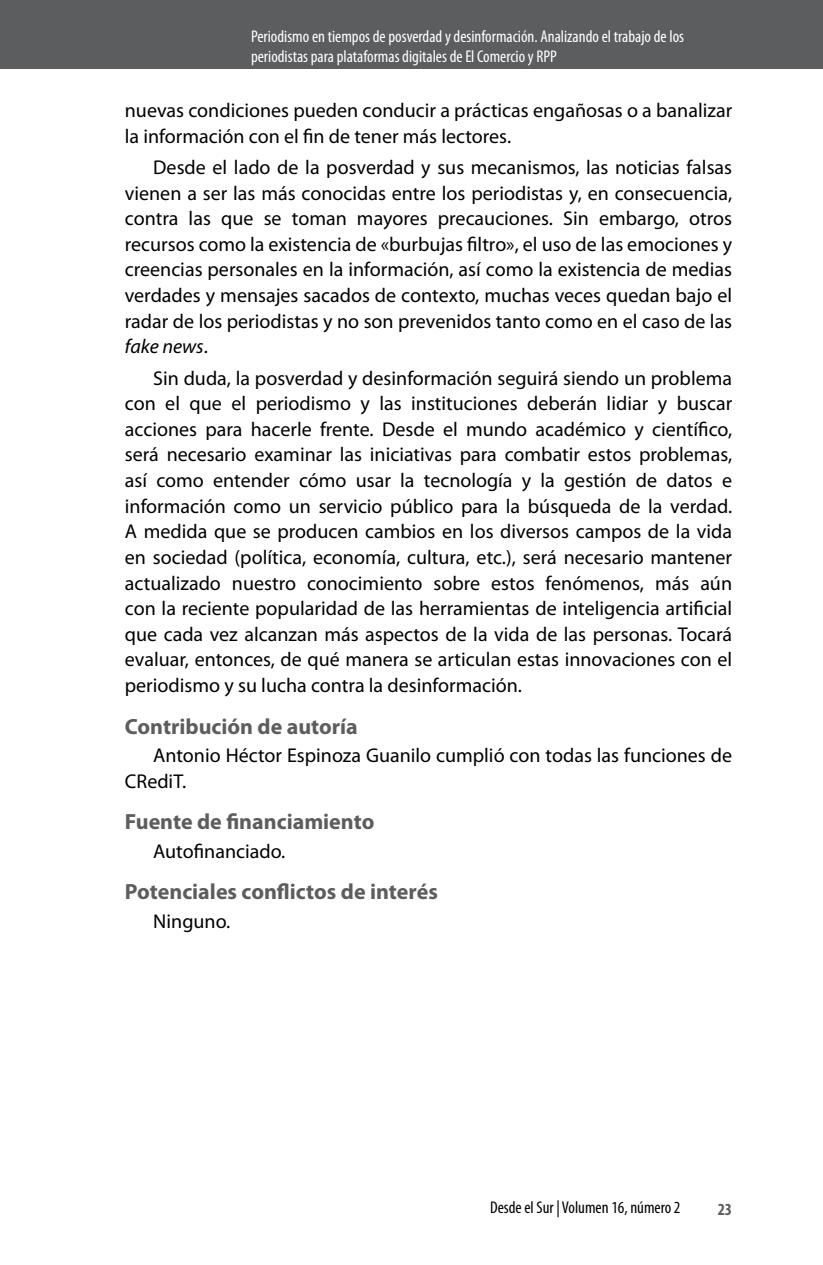
<style>
.page{position:relative;width:823px;height:1265px;background:#fff}
.page>*{position:absolute;margin:0;border:0;box-sizing:border-box;transform-origin:0 0}
.t1{font:700 22px "Myriad Pro";color:#5c5d5f}
.t2{font:20px/25.6px "Myriad Pro";color:#000}
.t3{font:condensed 17px/20px "Myriad Pro";color:#fff}
.t4{font:condensed 17px "Myriad Pro";color:#000}
.t5{font:700 condensed 17px "Myriad Pro";color:#5c5d5f}
.s1{font-style:italic}
</style>
<div class="page">
<div style="left:0;top:0;width:822px;height:68px;background:#5c5d5f"></div>
<p class="t3" style="left:251px;top:26px;width:434px">Periodismo en tiempos de posverdad y desinformación. Analizando el trabajo de los periodistas para plataformas digitales de El Comercio y RPP</p>
<p class="t2" style="left:125px;top:97px;width:608px">nuevas condiciones pueden conducir a prácticas engañosas o a banalizar la información con el fin de tener más lectores.</p>
<p class="t2" style="left:125px;top:154px;width:608px;text-align:justify;text-indent:28px">Desde el lado de la posverdad y sus mecanismos, las noticias falsas vienen a ser las más conocidas entre los periodistas y, en consecuencia, contra las que se toman mayores precauciones. Sin embargo, otros recursos como la existencia de «burbujas filtro», el uso de las emociones y creencias personales en la información, así como la existencia de medias verdades y mensajes sacados de contexto, muchas veces quedan bajo el radar de los periodistas y no son prevenidos tanto como en el caso de las <span class="s1">fake news</span>.</p>
<p class="t2" style="left:125px;top:365px;width:608px;text-align:justify;text-indent:28px">Sin duda, la posverdad y desinformación seguirá siendo un problema con el que el periodismo y las instituciones deberán lidiar y buscar acciones para hacerle frente. Desde el mundo académico y científico, será necesario examinar las iniciativas para combatir estos problemas, así como entender cómo usar la tecnología y la gestión de datos e información como un servicio público para la búsqueda de la verdad.<br>A medida que se producen cambios en los diversos campos de la vida en sociedad (política, economía, cultura, etc.), será necesario mantener actualizado nuestro conocimiento sobre estos fenómenos, más aún con la reciente popularidad de las herramientas de inteligencia artificial que cada vez alcanzan más aspectos de la vida de las personas. Tocará evaluar, entonces, de qué manera se articulan estas innovaciones con el periodismo y su lucha contra la desinformación.</p>
<p class="t1" style="left:125px;top:711px;width:234px">Contribución de autoría</p>
<p class="t2" style="left:125px;top:742px;width:608px;text-indent:28px">Antonio Héctor Espinoza Guanilo cumplió con todas las funciones de<br>CRediT.</p>
<p class="t1" style="left:125px;top:807px;width:251px">Fuente de financiamiento</p>
<p class="t2" style="left:153px;top:837px;width:133px">Autofinanciado.</p>
<p class="t1" style="left:125px;top:877px;width:314px">Potenciales conflictos de interés</p>
<p class="t2" style="left:153px;top:907px;width:79px">Ninguno.</p>
<p class="t4" style="left:489px;top:1196px;width:192px">Desde el Sur | Volumen 16, número 2</p>
<p class="t5" style="left:717px;top:1198px;width:16px">23</p>
</div>
